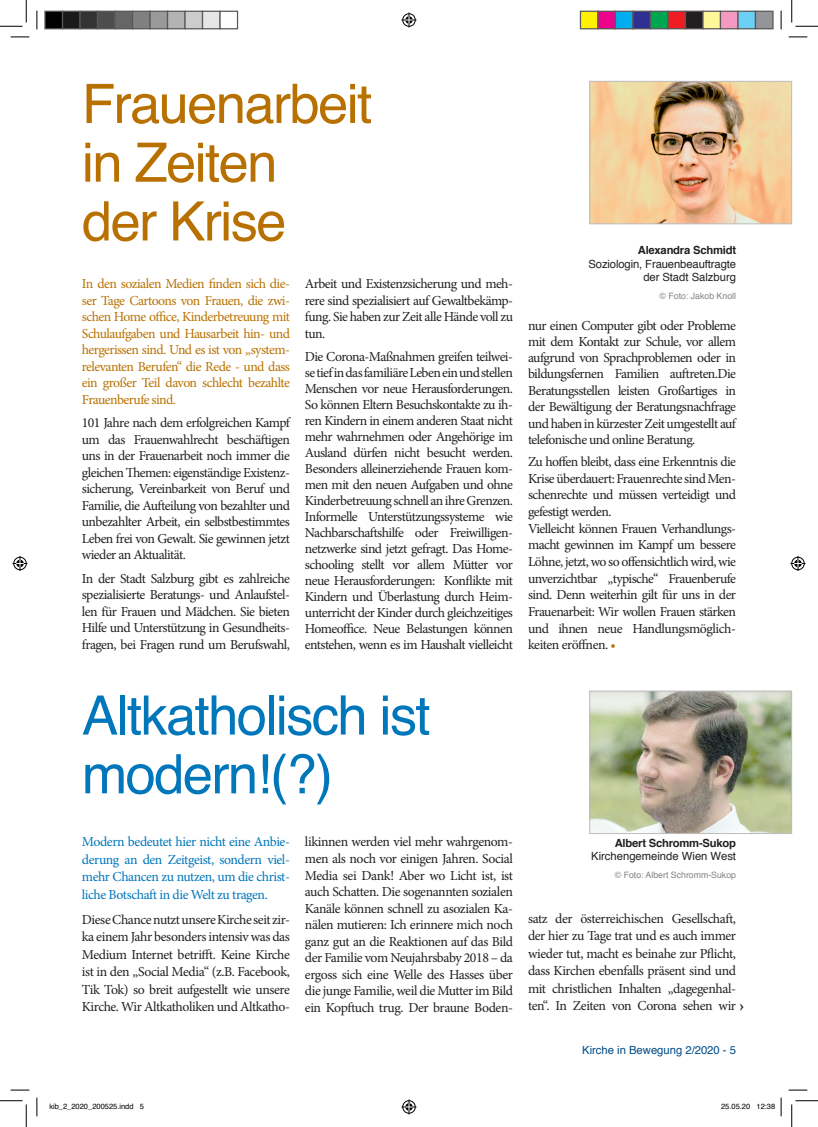
<style>
.page{position:relative;width:818px;height:1127px;background:#fff}
.page>*{position:absolute;margin:0;border:0;box-sizing:border-box;transform-origin:0 0}
.t1{font:54.38px/58.8px "Helvetica";letter-spacing:-.03em;color:#b87100}
.t2{font:54.38px/58.8px "Helvetica";letter-spacing:-.03em;color:#0076bb}
.t3{font:700 17.5px "Minion Pro";color:#231f20}
.t4{font:13.75px/16.5px "Minion Pro";letter-spacing:-.04em;color:#231f20;text-align:justify}
.t5{font:13.75px/16.5px "Minion Pro";letter-spacing:-.04em;color:#b87100;text-align:justify}
.t6{font:13.75px/17.5px "Minion Pro";letter-spacing:-.03em;color:#0076bb;text-align:justify}
.t7{font:11.25px/13.5px "Helvetica";letter-spacing:-.005em;color:#231f20;text-align:right}
.t8{font:700 11.25px "Helvetica";letter-spacing:-.02em;color:#231f20}
.t9{font:11.25px "Helvetica";color:#004b87}
.t10{font:8.75px "Helvetica";color:#808285}
.t11{font:7.5px "Helvetica";color:#000}
.s1{color:#b87100}
</style>
<div class="page">
<img style="left:592px;top:83px;width:198px;height:139px">
<div style="left:590px;top:81px;width:202px;height:143px;border:1px solid #bcbdc0"></div>
<img style="left:592px;top:692px;width:198px;height:139px">
<div style="left:590px;top:690px;width:202px;height:143px;border:1px solid #bcbdc0"></div>
<svg style="left:11px;top:36px;width:18px;height:2px"></svg>
<svg style="left:788px;top:36px;width:19px;height:2px"></svg>
<svg style="left:11px;top:1089px;width:18px;height:1px"></svg>
<svg style="left:788px;top:1089px;width:19px;height:1px"></svg>
<svg style="left:36px;top:11px;width:2px;height:18px"></svg>
<svg style="left:36px;top:1097px;width:2px;height:18px"></svg>
<svg style="left:780px;top:11px;width:2px;height:18px"></svg>
<svg style="left:0;top:0;width:27px;height:27px"></svg>
<svg style="left:0;top:1100px;width:27px;height:26px"></svg>
<svg style="left:791px;top:0;width:27px;height:27px"></svg>
<svg style="left:791px;top:1100px;width:27px;height:26px"></svg>
<svg style="left:401px;top:13px;width:15px;height:15px"></svg>
<svg style="left:401px;top:1099px;width:15px;height:15px"></svg>
<svg style="left:13px;top:556px;width:15px;height:15px"></svg>
<svg style="left:790px;top:556px;width:15px;height:15px"></svg>
<div style="left:45px;top:11px;width:18px;height:18px;background:#000"></div>
<div style="left:44px;top:11px;width:19px;height:18px;border:1px solid #595959"></div>
<div style="left:63px;top:11px;width:17px;height:18px;background:#1a1a1a"></div>
<div style="left:62px;top:11px;width:19px;height:18px;border:1px solid #595959"></div>
<div style="left:80px;top:11px;width:18px;height:18px;background:#333"></div>
<div style="left:79px;top:11px;width:19px;height:18px;border:1px solid #595959"></div>
<div style="left:98px;top:11px;width:17px;height:18px;background:#4d4d4d"></div>
<div style="left:97px;top:11px;width:19px;height:18px;border:1px solid #595959"></div>
<div style="left:115px;top:11px;width:18px;height:18px;background:#666"></div>
<div style="left:114px;top:11px;width:19px;height:18px;border:1px solid #595959"></div>
<div style="left:133px;top:11px;width:17px;height:18px;background:#808080"></div>
<div style="left:132px;top:11px;width:19px;height:18px;border:1px solid #595959"></div>
<div style="left:150px;top:11px;width:18px;height:18px;background:#999"></div>
<div style="left:149px;top:11px;width:19px;height:18px;border:1px solid #595959"></div>
<div style="left:168px;top:11px;width:17px;height:18px;background:#b3b3b3"></div>
<div style="left:167px;top:11px;width:19px;height:18px;border:1px solid #595959"></div>
<div style="left:185px;top:11px;width:18px;height:18px;background:#ccc"></div>
<div style="left:184px;top:11px;width:19px;height:18px;border:1px solid #595959"></div>
<div style="left:203px;top:11px;width:17px;height:18px;background:#e6e6e6"></div>
<div style="left:202px;top:11px;width:19px;height:18px;border:1px solid #595959"></div>
<div style="left:219px;top:11px;width:19px;height:18px;border:1px solid #595959"></div>
<div style="left:580px;top:11px;width:18px;height:18px;background:#fff101"></div>
<div style="left:580px;top:11px;width:18px;height:18px;border:1px solid #595959"></div>
<div style="left:598px;top:11px;width:17px;height:18px;background:#ed028c"></div>
<div style="left:597px;top:11px;width:19px;height:18px;border:1px solid #595959"></div>
<div style="left:615px;top:11px;width:18px;height:18px;background:#00aeef"></div>
<div style="left:615px;top:11px;width:18px;height:18px;border:1px solid #595959"></div>
<div style="left:633px;top:11px;width:17px;height:18px;background:#2e3092"></div>
<div style="left:632px;top:11px;width:19px;height:18px;border:1px solid #595959"></div>
<div style="left:650px;top:11px;width:18px;height:18px;background:#00a54f"></div>
<div style="left:650px;top:11px;width:18px;height:18px;border:1px solid #595959"></div>
<div style="left:668px;top:11px;width:17px;height:18px;background:#ee1d23"></div>
<div style="left:667px;top:11px;width:19px;height:18px;border:1px solid #595959"></div>
<div style="left:685px;top:11px;width:18px;height:18px;background:#231f20"></div>
<div style="left:685px;top:11px;width:18px;height:18px;border:1px solid #595959"></div>
<div style="left:703px;top:11px;width:17px;height:18px;background:#fff79a"></div>
<div style="left:702px;top:11px;width:19px;height:18px;border:1px solid #595959"></div>
<div style="left:720px;top:11px;width:18px;height:18px;background:#f499c2"></div>
<div style="left:720px;top:11px;width:18px;height:18px;border:1px solid #595959"></div>
<div style="left:738px;top:11px;width:17px;height:18px;background:#6bcff6"></div>
<div style="left:737px;top:11px;width:19px;height:18px;border:1px solid #595959"></div>
<div style="left:755px;top:11px;width:18px;height:18px;background:#939598"></div>
<div style="left:755px;top:11px;width:18px;height:18px;border:1px solid #595959"></div>
<svg style="left:780px;top:1097px;width:2px;height:18px"></svg>
<h1 class="t1" style="left:82px;top:76px;width:292px">Frauenarbeit in Zeiten<br>der Krise</h1>
<p class="t5" style="left:82px;top:275px;width:210px">In den sozialen Medien finden sich die&shy;ser Tage Cartoons von Frauen, die zwi&shy;schen Home office, Kinderbetreuung mit Schulaufgaben und Hausarbeit hin- und hergerissen sind. Und es ist von „system&shy;relevanten Berufen“ die Rede - und dass ein großer Teil davon schlecht bezahlte Frauenberufe sind.</p>
<p class="t4" style="left:82px;top:414px;width:210px">101 Jahre nach dem erfolgreichen Kampf um das Frauenwahlrecht beschäftigen uns in der Frauenarbeit noch immer die gleichen Themen: eigenständige Existenz&shy;sicherung, Vereinbarkeit von Beruf und Familie, die Aufteilung von bezahlter und unbezahlter Arbeit, ein selbstbestimmtes Leben frei von Gewalt. Sie gewinnen jetzt wieder an Aktualität.</p>
<p class="t4" style="left:82px;top:570px;width:210px">In der Stadt Salzburg gibt es zahlreiche spezialisierte Beratungs- und Anlaufstel&shy;len für Frauen und Mädchen. Sie bieten Hilfe und Unterstützung in Gesundheits&shy;fragen, bei Fragen rund um Berufswahl,</p>
<p class="t4" style="left:305px;top:275px;width:210px">Arbeit und Existenzsicherung und meh&shy;rere sind spezialisiert auf Gewaltbekämp&shy;fung. Sie haben zur Zeit alle Hände voll zu tun.</p>
<p class="t4" style="left:305px;top:349px;width:210px;line-height:16px">Die Corona-Maßnahmen greifen teilwei&shy;se tief in das familiäre Leben ein und stellen Menschen vor neue Herausforderungen.<br>So können Eltern Besuchskontakte zu ih&shy;ren Kindern in einem anderen Staat nicht mehr wahrnehmen oder Angehörige im Ausland dürfen nicht besucht werden.<br>Besonders alleinerziehende Frauen kom&shy;men mit den neuen Aufgaben und ohne Kinderbetreuung schnell an ihre Grenzen.<br>Informelle Unterstützungssysteme wie Nachbarschaftshilfe oder Freiwilligen&shy;netzwerke sind jetzt gefragt. Das Home&shy;schooling stellt vor allem Mütter vor neue Herausforderungen: Konflikte mit Kindern und Überlastung durch Heim&shy;unterricht der Kinder durch gleichzeitiges Homeoffice. Neue Belastungen können entstehen, wenn es im Haushalt vielleicht</p>
<p class="t8" style="left:638px;top:241px;width:100px">Alexandra Schmidt</p>
<p class="t7" style="left:588px;top:257px;width:149px">Soziologin, Frauenbeauftragte der Stadt Salzburg</p>
<p class="t10" style="left:659px;top:289px;width:78px">© Foto: Jakob Knoll</p>
<p class="t4" style="left:528px;top:318px;width:210px">nur einen Computer gibt oder Probleme mit dem Kontakt zur Schule, vor allem aufgrund von Sprachproblemen oder in bildungsfernen Familien auftreten.Die Beratungsstellen leisten Großartiges in der Bewältigung der Beratungsnachfrage und haben in kürzester Zeit umgestellt auf telefonische und online Beratung.</p>
<p class="t4" style="left:528px;top:453px;width:210px;text-align:left">Zu hoffen bleibt, dass eine Erkenntnis die Krise überdauert: Frauenrechte sind Men&shy;schenrechte und müssen verteidigt und gefestigt werden.<br>Vielleicht können Frauen Verhandlungs&shy;macht gewinnen im Kampf um bessere Löhne, jetzt, wo so offensichtlich wird, wie unverzichtbar „typische“ Frauenberufe sind. Denn weiterhin gilt für uns in der Frauenarbeit: Wir wollen Frauen stärken und ihnen neue Handlungsmöglich&shy;keiten eröffnen. <span class="s1">•</span></p>
<h1 class="t2" style="left:82px;top:687px;width:350px">Altkatholisch ist modern!(?)</h1>
<p class="t6" style="left:82px;top:833px;width:210px">Modern bedeutet hier nicht eine Anbie&shy;derung an den Zeitgeist, sondern viel&shy;mehr Chancen zu nutzen, um die christ&shy;liche Botschaft in die Welt zu tragen.</p>
<p class="t4" style="left:82px;top:910px;width:210px;line-height:17.5px">Diese Chance nutzt unsere Kirche seit zir&shy;ka einem Jahr besonders intensiv was das Medium Internet betrifft. Keine Kirche ist in den „Social Media“ (z.B. Facebook, Tik Tok) so breit aufgestellt wie unsere Kirche. Wir Altkatholiken und Altkatho-</p>
<p class="t4" style="left:305px;top:833px;width:210px">likinnen werden viel mehr wahrgenom&shy;men als noch vor einigen Jahren. Social Media sei Dank! Aber wo Licht ist, ist auch Schatten. Die sogenannten sozialen Kanäle können schnell zu asozialen Ka&shy;nälen mutieren: Ich erinnere mich noch ganz gut an die Reaktionen auf das Bild der Familie vom Neujahrsbaby 2018 – da ergoss sich eine Welle des Hasses über die junge Familie, weil die Mutter im Bild ein Kopftuch trug. Der braune Boden-</p>
<p class="t8" style="left:615px;top:833px;width:123px">Albert Schromm-Sukop</p>
<p class="t7" style="left:591px;top:849px;width:146px">Kirchengemeinde Wien West</p>
<p class="t10" style="left:615px;top:867px;width:123px">© Foto: Albert Schromm-Sukop</p>
<p class="t4" style="left:528px;top:909px;width:210px;line-height:17.5px">satz der österreichischen Gesellschaft, der hier zu Tage trat und es auch immer wieder tut, macht es beinahe zur Pflicht, dass Kirchen ebenfalls präsent sind und mit christlichen Inhalten „dagegenhal&shy;ten“. In Zeiten von Corona sehen wir</p>
<p class="t9" style="left:582px;top:1040px;width:155px">Kirche in Bewegung 2/2020 - 5</p>
<p class="t3" style="left:740px;top:994px;width:6px">›</p>
<p class="t11" style="left:49px;top:1100px;width:96px">kib_2_2020_200525.indd 5</p>
<p class="t11" style="left:721px;top:1100px;width:56px">25.05.20 12:38</p>
</div>
